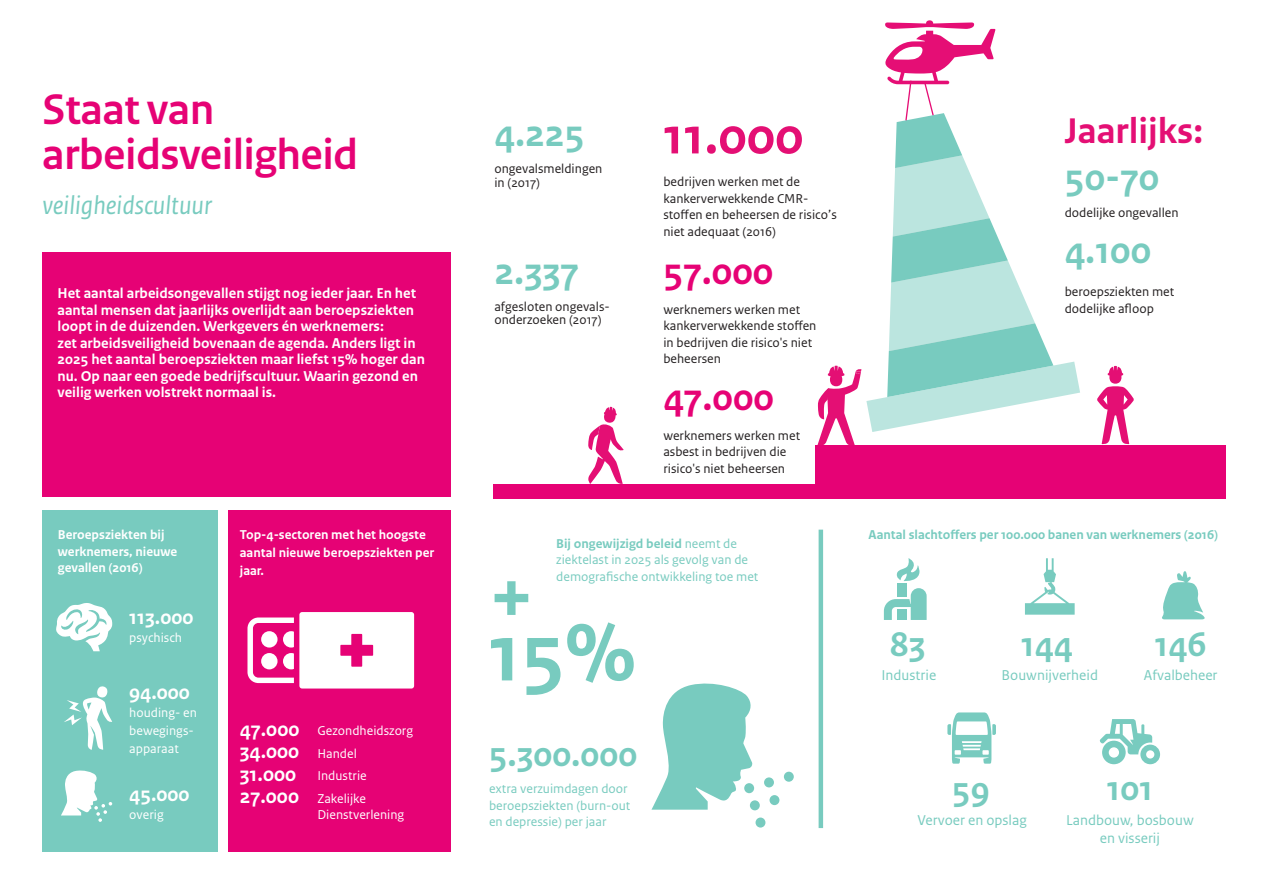
<style>
.page{position:relative;width:1263px;height:893px;background:#fff}
.page>*{position:absolute;margin:0;border:0;box-sizing:border-box;transform-origin:0 0}
.t1{font:700 85.5px "Rijksoverheid Sans Text";color:#78cbbf}
.t2{font:700 54px "Rijksoverheid Sans Text";color:#e40f74}
.t3{font:700 45px/45px "Rijksoverheid Sans Heading";color:#e60275}
.t4{font:700 39px "Rijksoverheid Sans Text";color:#78cbbf}
.t5{font:700 39px "Rijksoverheid Sans Text";color:#e60275}
.t6{font:700 37.5px "Rijksoverheid Sans Text";color:#e40f74}
.t7{font:700 36px "Rijksoverheid Sans Text";color:#78cbbf}
.t8{font:italic 27px "Rijksoverheid Sans Text";color:#78cbbf}
.t9{font:700 21px/22.5px "Rijksoverheid Sans Text";color:#fff}
.t10{font:700 15px/16.5px "Rijksoverheid Sans Text";color:#fff}
.t11{font:15px/18px "Rijksoverheid Sans Text";color:#78cbbf;text-align:center}
.t12{font:13.5px/16.5px "Rijksoverheid Sans Text";color:#231f20}
.t13{font:13.5px/16.5px "Rijksoverheid Sans Text";color:#78cbbf}
.t14{font:700 13.5px/16.5px "Rijksoverheid Sans Text";color:#fff}
.t15{font:13.5px/22.5px "Rijksoverheid Sans Text";color:#fff}
.t16{font:700 13.5px "Rijksoverheid Sans Text";color:#78cbbf}
.s1{font-weight:700}
</style>
<div class="page">
<div style="left:43px;top:510px;width:175px;height:342px;background:#78cbbf"></div>
<svg style="left:56px;top:603px;width:56px;height:48px"></svg>
<svg style="left:64px;top:686px;width:48px;height:64px"></svg>
<div style="left:228px;top:510px;width:223px;height:341px;background:#e60275"></div>
<svg style="left:247px;top:612px;width:167px;height:76px"></svg>
<svg style="left:817px;top:20px;width:263px;height:425px"></svg>
<div style="left:493px;top:484px;width:733px;height:15px;background:#e60275"></div>
<div style="left:815px;top:445px;width:411px;height:46px;background:#e60275"></div>
<svg style="left:947px;top:712px;width:49px;height:52px"></svg>
<svg style="left:1025px;top:558px;width:50px;height:57px"></svg>
<svg style="left:884px;top:588px;width:43px;height:32px"></svg>
<svg style="left:896px;top:558px;width:24px;height:24px"></svg>
<div style="left:897px;top:583px;width:10px;height:14px;background:#78cbbf"></div>
<div style="left:897px;top:609px;width:10px;height:11px;background:#78cbbf"></div>
<svg style="left:1162px;top:571px;width:43px;height:48px"></svg>
<svg style="left:1099px;top:719px;width:61px;height:45px"></svg>
<svg style="left:588px;top:407px;width:36px;height:77px"></svg>
<svg style="left:1108px;top:366px;width:15px;height:10px"></svg>
<div style="left:1109px;top:371px;width:12px;height:13px;background:#e40f74;border-radius:50%"></div>
<svg style="left:1097px;top:386px;width:37px;height:59px"></svg>
<hr style="left:819px;top:530px;width:4px;height:298px;background:#78cbbf">
<svg style="left:61px;top:770px;width:51px;height:52px"></svg>
<svg style="left:651px;top:683px;width:143px;height:145px"></svg>
<div style="left:43px;top:252px;width:408px;height:244px;background:#e60275"></div>
<h3 class="t3" style="left:43px;top:88px;width:317px">Staat van arbeidsveiligheid</h3>
<h3 class="t8" style="left:43px;top:190px;width:171px">veiligheidscultuur</h3>
<p class="t10" style="left:57px;top:285px;width:369px">Het aantal arbeidsongevallen stijgt nog ieder jaar. En het aantal mensen dat jaarlijks overlijdt aan beroepsziekten loopt in de duizenden. Werkgevers én werknemers:<br>zet arbeidsveiligheid bovenaan de agenda. Anders ligt in 2025 het aantal beroepsziekten maar liefst 15% hoger dan nu. Op naar een goede bedrijfscultuur. Waarin gezond en veilig werken volstrekt normaal is.</p>
<p class="t14" style="left:58px;top:527px;width:121px">Beroepsziekten bij werknemers, nieuwe gevallen (2016)</p>
<h3 class="t9" style="left:129px;top:606px;width:66px">113.000</h3>
<p class="t15" style="left:129px;top:626px;width:54px">psychisch</p>
<h3 class="t9" style="left:129px;top:681px;width:62px">94.000</h3>
<p class="t15" style="left:129px;top:704px;width:69px;line-height:18px">houding- en bewegings&shy;apparaat</p>
<h3 class="t9" style="left:129px;top:784px;width:62px">45.000</h3>
<p class="t15" style="left:129px;top:804px;width:36px">overig</p>
<p class="t14" style="left:240px;top:526px;width:196px;line-height:18px">Top-4-sectoren met het hoogste aantal nieuwe beroepsziekten per jaar.</p>
<h3 class="t9" style="left:240px;top:718px;width:61px">47.000<br>34.000<br>31.000<br>27.000</h3>
<p class="t15" style="left:317px;top:720px;width:97px">Gezondheidszorg<br>Handel<br>Industrie<br>Zakelijke</p>
<p class="t15" style="left:317px;top:804px;width:88px">Dienstverlening</p>
<h3 class="t4" style="left:494px;top:111px;width:92px">4.225</h3>
<p class="t12" style="left:494px;top:162px;width:109px;line-height:13.5px">ongevalsmeldingen in (2017)</p>
<h3 class="t4" style="left:494px;top:249px;width:86px">2.337</h3>
<p class="t12" style="left:494px;top:300px;width:115px;line-height:13.5px">afgesloten ongevals&shy;onderzoeken (2017)</p>
<h2 class="t2" style="left:663px;top:105px;width:142px">11.000</h2>
<p class="t12" style="left:663px;top:174px;width:175px">bedrijven werken met de kankerverwekkende CMR&shy;stoffen en beheersen de risico’s niet adequaat (2016)</p>
<h3 class="t5" style="left:663px;top:249px;width:111px">57.000</h3>
<p class="t12" style="left:663px;top:301px;width:155px">werknemers werken met kankerverwekkende stoffen in bedrijven die risico's niet beheersen</p>
<h3 class="t5" style="left:663px;top:375px;width:112px">47.000</h3>
<p class="t12" style="left:663px;top:427px;width:138px">werknemers werken met asbest in bedrijven die risico's niet beheersen</p>
<p class="t13" style="left:556px;top:535px;width:204px"><span class="s1">Bij ongewijzigd beleid</span> neemt de ziektelast in 2025 als gevolg van de demografische ontwikkeling toe met</p>
<h1 class="t1" style="left:489px;top:547px;width:46px">+</h1>
<h1 class="t1" style="left:489px;top:604px;width:148px">15%</h1>
<h3 class="t7" style="left:489px;top:734px;width:150px">5.300.000</h3>
<p class="t13" style="left:489px;top:781px;width:143px">extra verzuimdagen door beroepsziekten (burn-out en depressie) per jaar</p>
<h3 class="t6" style="left:1065px;top:110px;width:140px">Jaarlijks:</h3>
<h3 class="t4" style="left:1065px;top:155px;width:96px">50-70</h3>
<p class="t12" style="left:1065px;top:205px;width:115px">dodelijke ongevallen</p>
<h3 class="t4" style="left:1065px;top:229px;width:88px">4.100</h3>
<p class="t12" style="left:1065px;top:284px;width:111px">beroepsziekten met dodelijke afloop</p>
<p class="t16" style="left:868px;top:527px;width:351px">Aantal slachtoffers per 100.000 banen van werknemers (2016)</p>
<h3 class="t7" style="left:890px;top:623px;width:37px">83</h3>
<h3 class="t7" style="left:1021px;top:623px;width:53px">144</h3>
<h3 class="t7" style="left:1155px;top:624px;width:53px">146</h3>
<p class="t11" style="left:881px;top:666px;width:56px">Industrie</p>
<p class="t11" style="left:1001px;top:666px;width:98px">Bouwnijverheid</p>
<p class="t11" style="left:1144px;top:666px;width:75px">Afvalbeheer</p>
<h3 class="t7" style="left:952px;top:769px;width:39px">59</h3>
<p class="t11" style="left:917px;top:811px;width:111px">Vervoer en opslag</p>
<h3 class="t7" style="left:1107px;top:768px;width:48px">101</h3>
<p class="t11" style="left:1066px;top:811px;width:129px">Landbouw, bosbouw en visserij</p>
</div>
